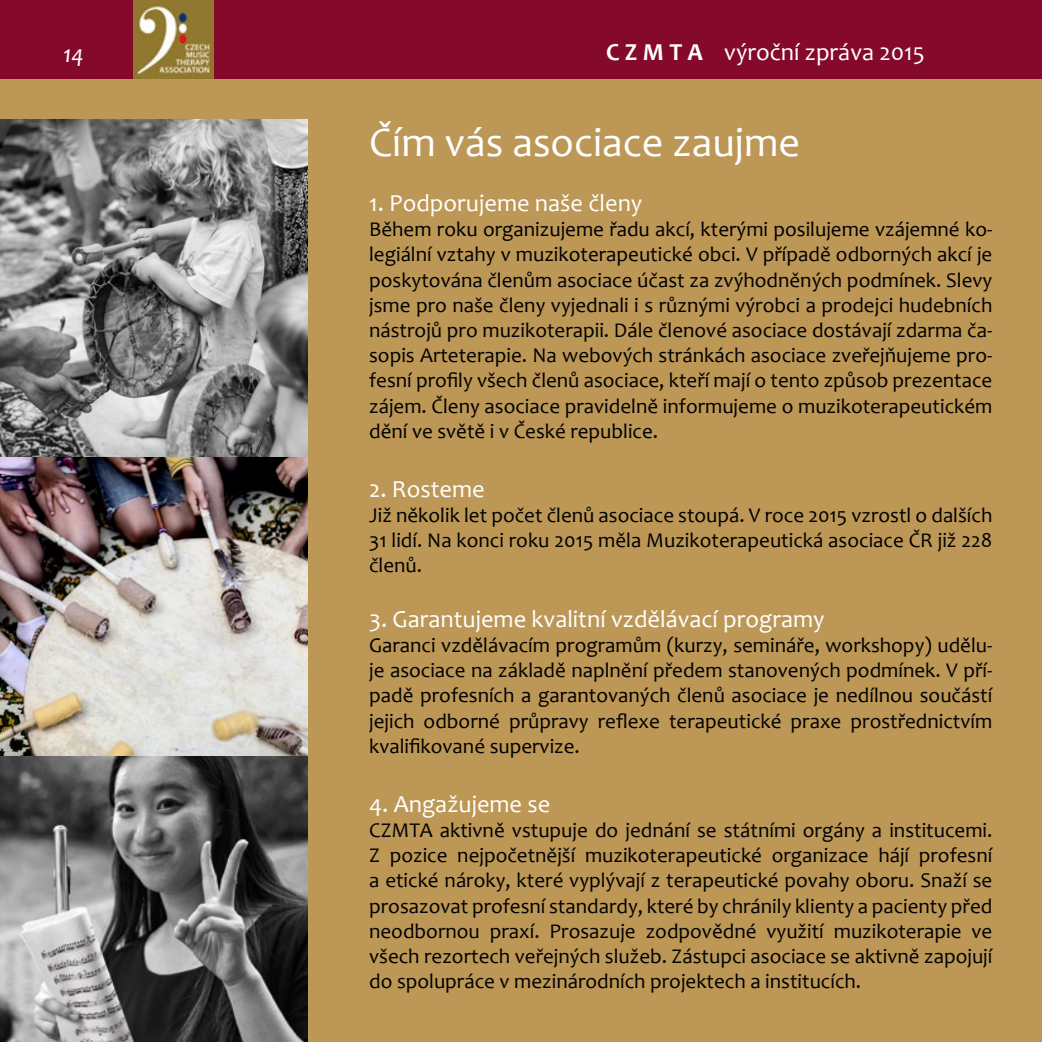
<style>
.page{position:relative;width:1042px;height:1042px;background:#fff}
.page>*{position:absolute;margin:0;border:0;box-sizing:border-box;transform-origin:0 0}
.t1{font:42px "Candara";color:#fff}
.t2{font:24.5px "Candara";color:#fff}
.t3{font:italic 24.5px "Candara";color:#fff}
.t4{font:21px/25.2px "Candara";color:#000;text-align:justify}
.s1{font-weight:700}
</style>
<div class="page">
<div style="left:0;top:0;width:1042px;height:79px;background:#84092b"></div>
<img style="left:134px;top:0;width:79px;height:79px">
<div style="left:0;top:79px;width:1042px;height:963px;background:#bc9755"></div>
<img style="left:0;top:119px;width:308px;height:923px">
<p class="t3" style="left:63px;top:39px;width:22px">14</p>
<p class="t2" style="left:606px;top:37px;width:320px"><span class="s1">C Z M T A</span> výroční zpráva 2015</p>
<h1 class="t1" style="left:369px;top:116px;width:432px">Čím vás asociace zaujme</h1>
<p class="t2" style="left:369px;top:188px;width:275px">1. Podporujeme naše členy</p>
<p class="t4" style="left:369px;top:216px;width:625px">Během roku organizujeme řadu akcí, kterými posilujeme vzájemné ko&shy;legiální vztahy v muzikoterapeutické obci. V případě odborných akcí je poskytována členům asociace účast za zvýhodněných podmínek. Slevy jsme pro naše členy vyjednali i s různými výrobci a prodejci hudebních nástrojů pro muzikoterapii. Dále členové asociace dostávají zdarma ča&shy;sopis Arteterapie. Na webových stránkách asociace zveřejňujeme pro&shy;fesní profily všech členů asociace, kteří mají o tento způsob prezentace zájem. Členy asociace pravidelně informujeme o muzikoterapeutickém dění ve světě i v České republice.</p>
<p class="t2" style="left:369px;top:473px;width:117px">2. Rosteme</p>
<p class="t4" style="left:369px;top:502px;width:625px">Již několik let počet členů asociace stoupá. V roce 2015 vzrostl o dalších 31 lidí. Na konci roku 2015 měla Muzikoterapeutická asociace ČR již 228 členů.</p>
<p class="t2" style="left:369px;top:603px;width:457px">3. Garantujeme kvalitní vzdělávací programy</p>
<p class="t4" style="left:369px;top:632px;width:625px">Garanci vzdělávacím programům (kurzy, semináře, workshopy) udělu&shy;je asociace na základě naplnění předem stanovených podmínek. V pří&shy;padě profesních a garantovaných členů asociace je nedílnou součástí jejich odborné průpravy reflexe terapeutické praxe prostřednictvím kvalifikované supervize.</p>
<p class="t2" style="left:369px;top:788px;width:183px">4. Angažujeme se</p>
<p class="t4" style="left:369px;top:817px;width:625px">CZMTA aktivně vstupuje do jednání se státními orgány a institucemi.<br>Z pozice nejpočetnější muzikoterapeutické organizace hájí profesní a etické nároky, které vyplývají z terapeutické povahy oboru. Snaží se prosazovat profesní standardy, které by chránily klienty a pacienty před neodbornou praxí. Prosazuje zodpovědné využití muzikoterapie ve všech rezortech veřejných služeb. Zástupci asociace se aktivně zapojují do spolupráce v mezinárodních projektech a institucích.</p>
</div>
